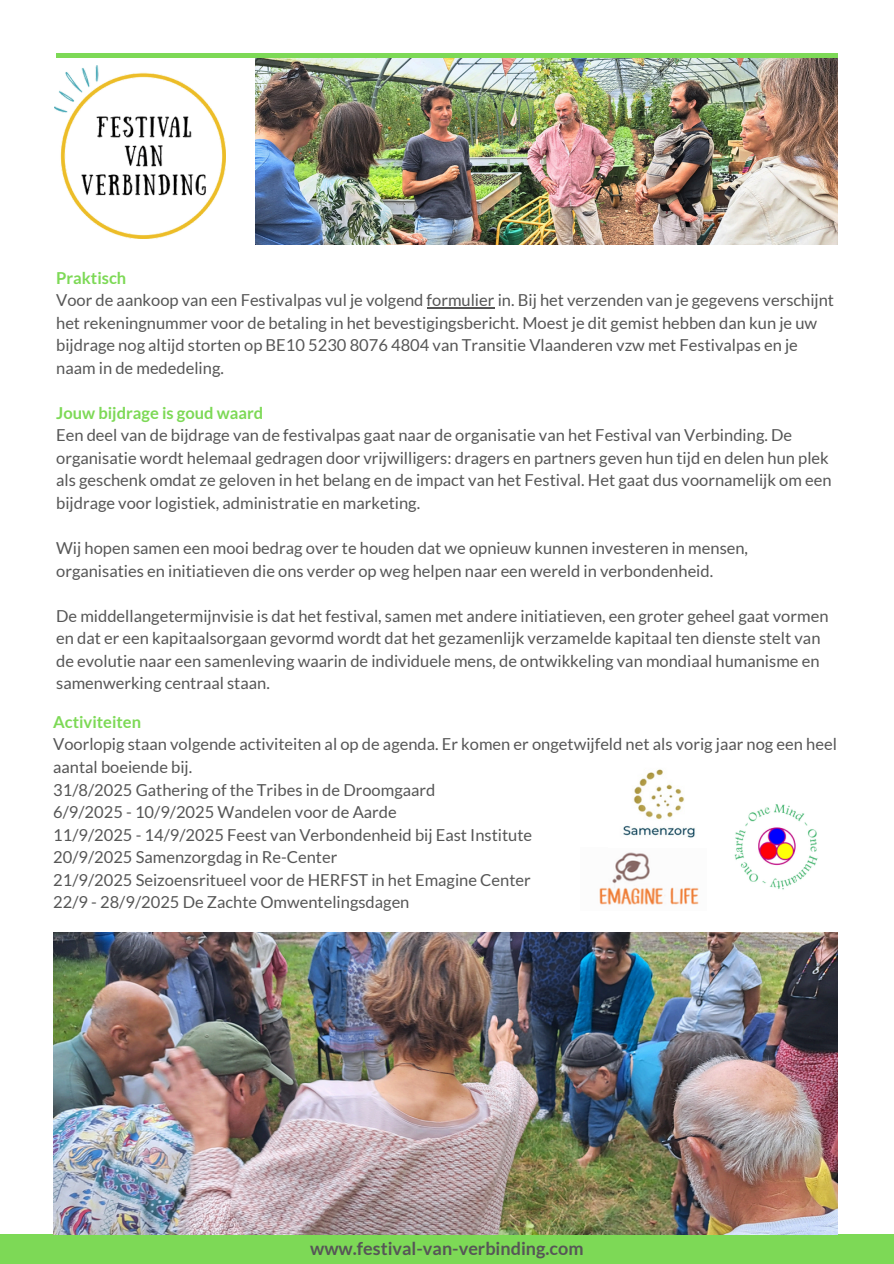
<style>
.page{position:relative;width:894px;height:1264px;background:#fff}
.page>*{position:absolute;margin:0;border:0;box-sizing:border-box;transform-origin:0 0}
.t1{font:700 18px "Lato";color:#565656}
.t2{font:16.5px/22.5px "Lato";color:#565656}
.t3{font:700 16.5px "Lato";color:#7dd956}
</style>
<div class="page">
<img style="left:256px;top:58px;width:581px;height:186px">
<div style="left:0;top:1234px;width:893px;height:29px;background:#7dd956"></div>
<div style="left:56px;top:53px;width:781px;height:5px;background:#7dd956"></div>
<img style="left:54px;top:66px;width:171px;height:172px">
<img style="left:53px;top:932px;width:784px;height:302px">
<img style="left:599px;top:852px;width:100px;height:53px">
<img style="left:734px;top:804px;width:84px;height:86px">
<img style="left:623px;top:769px;width:72px;height:69px">
<hr style="left:426px;top:307px;width:68px;height:2px;background:#565656">
<p class="t3" style="left:56px;top:267px;width:72px">Praktisch</p>
<p class="t2" style="left:56px;top:289px;width:779px">Voor de aankoop van een Festivalpas vul je volgend formulier in. Bij het verzenden van je gegevens verschijnt het rekeningnummer voor de betaling in het bevestigingsbericht. Moest je dit gemist hebben dan kun je uw bijdrage nog altijd storten op BE10 5230 8076 4804 van Transitie Vlaanderen vzw met Festivalpas en je naam in de mededeling.</p>
<p class="t3" style="left:56px;top:402px;width:208px">Jouw bijdrage is goud waard</p>
<p class="t2" style="left:56px;top:424px;width:776px">Een deel van de bijdrage van de festivalpas gaat naar de organisatie van het Festival van Verbinding. De organisatie wordt helemaal gedragen door vrijwilligers: dragers en partners geven hun tijd en delen hun plek als geschenk omdat ze geloven in het belang en de impact van het Festival. Het gaat dus voornamelijk om een bijdrage voor logistiek, administratie en marketing.</p>
<p class="t2" style="left:56px;top:536px;width:693px">Wij hopen samen een mooi bedrag over te houden dat we opnieuw kunnen investeren in mensen, organisaties en initiatieven die ons verder op weg helpen naar een wereld in verbondenheid.</p>
<p class="t2" style="left:56px;top:604px;width:773px">De middellangetermijnvisie is dat het festival, samen met andere initiatieven, een groter geheel gaat vormen en dat er een kapitaalsorgaan gevormd wordt dat het gezamenlijk verzamelde kapitaal ten dienste stelt van de evolutie naar een samenleving waarin de individuele mens, de ontwikkeling van mondiaal humanisme en samenwerking centraal staan.</p>
<p class="t3" style="left:53px;top:711px;width:89px">Activiteiten</p>
<p class="t2" style="left:53px;top:732px;width:785px">Voorlopig staan volgende activiteiten al op de agenda. Er komen er ongetwijfeld net als vorig jaar nog een heel aantal boeiende bij.</p>
<p class="t2" style="left:53px;top:777px;width:383px">31/8/2025 Gathering of the Tribes in de Droomgaard</p>
<p class="t2" style="left:53px;top:800px;width:345px">6/9/2025 - 10/9/2025 Wandelen voor de Aarde</p>
<p class="t2" style="left:53px;top:822px;width:480px">11/9/2025 - 14/9/2025 Feest van Verbondenheid bij East Institute</p>
<p class="t2" style="left:53px;top:845px;width:285px">20/9/2025 Samenzorgdag in Re-Center</p>
<p class="t2" style="left:53px;top:867px;width:479px">21/9/2025 Seizoensritueel voor de HERFST in het Emagine Center</p>
<p class="t2" style="left:53px;top:890px;width:357px">22/9 - 28/9/2025 De Zachte Omwentelingsdagen</p>
<p class="t1" style="left:310px;top:1237px;width:275px">www.festival-van-verbinding.com</p>
</div>
